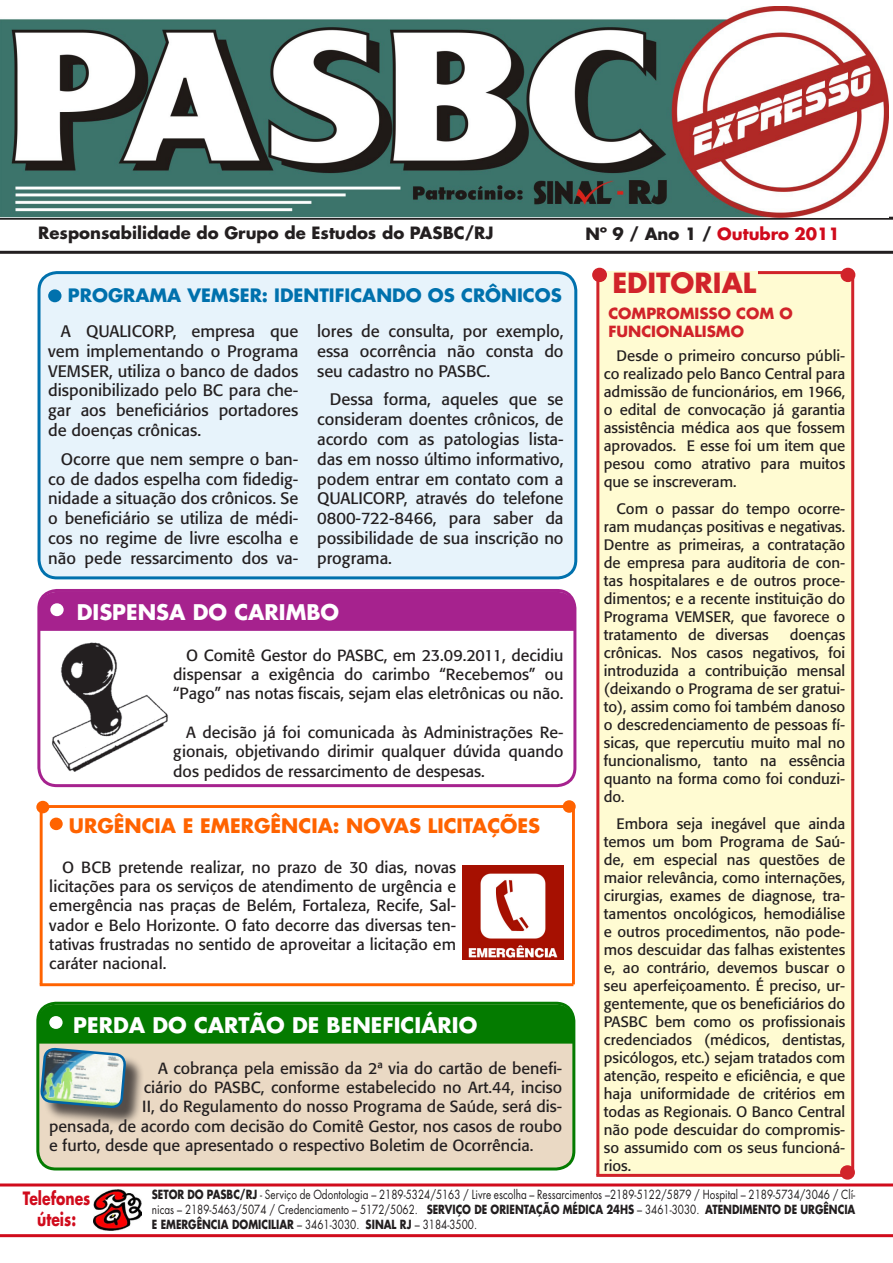
<style>
.page{position:relative;width:893px;height:1263px;background:#fff}
.page>*{position:absolute;margin:0;border:0;box-sizing:border-box;transform-origin:0 0}
.t1{font:700 27px "Futura";color:#d1232a}
.t2{font:700 21px "Futura";color:#fff}
.t3{font:700 19.5px "Futura";color:#ff6300}
.t4{font:700 18px "Futura";color:#0071ad}
.t5{font:700 17.85px "Futura";color:#d00b1c;scale:.78 1}
.t6{font:16.5px/19.8px "Formata";color:#231f20;text-align:justify}
.t7{font:700 16.5px "Futura";color:#231f20}
.t8{font:700 16.5px "Futura";color:#d00b1c}
.t9{font:16.05px/19.2px "Formata";color:#231f20;text-align:justify}
.t10{font:15px/18px "Formata";color:#231f20;text-align:justify}
.t11{font:700 15px "Futura";color:#d1232a}
.t12{font:12.3px/14.7px "Futura";color:#231f20;text-align:justify;scale:.81 1}
.s1{color:#231f20}
.s2{font-weight:700}
</style>
<div class="page">
<div style="left:39px;top:273px;width:537px;height:305px;background:#e7f3fb;border-radius:18px"></div>
<div style="left:38px;top:271px;width:539px;height:308px;border:3px solid #0071ad;border-radius:18px"></div>
<svg style="left:0;top:1183px;width:893px;height:54px"></svg>
<img style="left:94px;top:1189px;width:47px;height:42px">
<div style="left:598px;top:271px;width:253px;height:906px;background:#fffbd2"></div>
<hr style="left:851px;top:278px;width:3px;height:892px;background:#d1232a">
<div style="left:841px;top:268px;width:14px;height:13px;background:#d1232a;border-radius:50%"></div>
<div style="left:841px;top:268px;width:14px;height:14px;border:2px solid #d1232a;border-radius:50%"></div>
<div style="left:593px;top:268px;width:13px;height:13px;background:#d1232a;border-radius:50%"></div>
<div style="left:592px;top:268px;width:15px;height:14px;border:2px solid #d1232a;border-radius:50%"></div>
<hr style="left:596px;top:1174px;width:251px;height:3px;background:#d1232a">
<div style="left:841px;top:1166px;width:13px;height:13px;background:#d1232a;border-radius:50%"></div>
<div style="left:840px;top:1165px;width:15px;height:14px;border:2px solid #d1232a;border-radius:50%"></div>
<hr style="left:596px;top:276px;width:3px;height:899px;background:#d1232a">
<hr style="left:758px;top:271px;width:90px;height:3px;background:#d1232a">
<svg style="left:0;top:217px;width:893px;height:37px"></svg>
<div style="left:48px;top:289px;width:14px;height:13px;background:#0071ad;border-radius:50%"></div>
<img style="left:0;top:6px;width:889px;height:212px">
<div style="left:37px;top:589px;width:539px;height:198px;border:3px solid #a6228e;border-radius:18px"></div>
<div style="left:40px;top:592px;width:534px;height:39px;background:#a6228e"></div>
<div style="left:50px;top:603px;width:14px;height:13px;background:#fff;border-radius:50%"></div>
<img style="left:52px;top:642px;width:116px;height:130px">
<div style="left:38px;top:1003px;width:536px;height:166px;background:#ead9c4;border-radius:18px"></div>
<div style="left:36px;top:1002px;width:539px;height:168px;border:3px solid #047b00;border-radius:18px"></div>
<hr style="left:40px;top:983px;width:533px;height:3px;background:#ff6300">
<hr style="left:44px;top:805px;width:525px;height:3px;background:#ff6300">
<div style="left:36px;top:801px;width:13px;height:12px;background:#ff6300;border-radius:50%"></div>
<div style="left:50px;top:817px;width:13px;height:13px;background:#ff6300;border-radius:50%"></div>
<div style="left:563px;top:800px;width:13px;height:13px;background:#ff6300;border-radius:50%"></div>
<hr style="left:40px;top:811px;width:3px;height:173px;background:#ff6300">
<hr style="left:572px;top:808px;width:3px;height:176px;background:#ff6300">
<img style="left:462px;top:865px;width:101px;height:94px">
<div style="left:43px;top:1050px;width:101px;height:76px;background:#231f20;opacity:.75"></div>
<svg style="left:39px;top:1005px;width:534px;height:104px"></svg>
<p class="t7" style="left:38px;top:222px;width:457px">Responsabilidade do Grupo de Estudos do PASBC/RJ</p>
<p class="t8" style="left:586px;top:222px;width:256px"><span class="s1">Nº 9 / Ano 1 /</span> Outubro 2011</p>
<p class="t4" style="left:68px;top:284px;width:495px">PROGRAMA VEMSER: IDENTIFICANDO OS CRÔNICOS</p>
<p class="t6" style="left:317px;top:321px;width:248px">lores de consulta, por exemplo, essa ocorrência não consta do seu cadastro no PASBC.</p>
<p class="t6" style="left:317px;top:390px;width:248px;text-indent:13px">Dessa forma, aqueles que se consideram doentes crônicos, de acordo com as patologias lista&shy;das em nosso último informativo, podem entrar em contato com a QUALICORP, através do telefone 0800-722-8466, para saber da possibilidade de sua inscrição no programa.</p>
<p class="t2" style="left:77px;top:598px;width:264px">DISPENSA DO CARIMBO</p>
<p class="t9" style="left:173px;top:646px;width:392px;text-indent:13px">O Comitê Gestor do PASBC, em 23.09.2011, decidiu dispensar a exigência do carimbo “Recebemos” ou “Pago” nas notas fiscais, sejam elas eletrônicas ou não.</p>
<p class="t9" style="left:173px;top:723px;width:392px;text-indent:13px">A decisão já foi comunicada às Administrações Re&shy;gionais, objetivando dirimir qualquer dúvida quando dos pedidos de ressarcimento de despesas.</p>
<p class="t6" style="left:48px;top:321px;width:252px;text-indent:13px">A QUALICORP, empresa que vem implementando o Programa VEMSER, utiliza o banco de dados disponibilizado pelo BC para che&shy;gar aos beneficiários portadores de doenças crônicas.</p>
<p class="t6" style="left:48px;top:449px;width:252px;text-indent:13px">Ocorre que nem sempre o ban&shy;co de dados espelha com fidedig&shy;nidade a situação dos crônicos. Se o beneficiário se utiliza de médi&shy;cos no regime de livre escolha e não pede ressarcimento dos va-</p>
<p class="t3" style="left:69px;top:813px;width:473px">URGÊNCIA E EMERGÊNCIA: NOVAS LICITAÇÕES</p>
<p class="t9" style="left:49px;top:858px;width:408px;text-indent:13px">O BCB pretende realizar, no prazo de 30 dias, novas licitações para os serviços de atendimento de urgência e emergência nas praças de Belém, Fortaleza, Recife, Sal&shy;vador e Belo Horizonte. O fato decorre das diversas ten&shy;tativas frustradas no sentido de aproveitar a licitação em caráter nacional.</p>
<p class="t2" style="left:73px;top:1011px;width:406px">PERDA DO CARTÃO DE BENEFICIÁRIO</p>
<p class="t9" style="left:158px;top:1058px;width:406px">A cobrança pela emissão da 2ª via do cartão de benefi-</p>
<p class="t9" style="left:144px;top:1078px;width:420px">ciário do PASBC, conforme estabelecido no Art.44, inciso</p>
<p class="t9" style="left:142px;top:1097px;width:422px">II, do Regulamento do nosso Programa de Saúde, será dis-</p>
<p class="t9" style="left:49px;top:1116px;width:515px">pensada, de acordo com decisão do Comitê Gestor, nos casos de roubo</p>
<p class="t9" style="left:49px;top:1135px;width:486px">e furto, desde que apresentado o respectivo Boletim de Ocorrência.</p>
<p class="t1" style="left:612px;top:265px;width:145px">EDITORIAL</p>
<p class="t11" style="left:608px;top:304px;width:186px">COMPROMISSO COM O</p>
<p class="t11" style="left:608px;top:322px;width:137px">FUNCIONALISMO</p>
<p class="t10" style="left:604px;top:347px;width:243px;text-indent:13px">Desde o primeiro concurso públi&shy;co realizado pelo Banco Central para admissão de funcionários, em 1966, o edital de convocação já garantia assistência médica aos que fossem aprovados. E esse foi um item que pesou como atrativo para muitos que se inscreveram.</p>
<p class="t10" style="left:604px;top:500px;width:243px;text-indent:13px">Com o passar do tempo ocorre&shy;ram mudanças positivas e negativas.<br>Dentre as primeiras, a contratação de empresa para auditoria de con&shy;tas hospitalares e de outros proce&shy;dimentos; e a recente instituição do Programa VEMSER, que favorece o tratamento de diversas</p>
<p class="t10" style="left:604px;top:626px;width:243px;text-indent:186px">doenças crônicas. Nos casos negativos, foi introduzida a contribuição mensal (deixando o Programa de ser gratui&shy;to), assim como foi também danoso o descredenciamento de pessoas fí&shy;sicas, que repercutiu muito mal no funcionalismo, tanto na essência quanto na forma como foi conduzi&shy;do.</p>
<p class="t10" style="left:604px;top:815px;width:243px;text-indent:13px">Embora seja inegável que ainda temos um bom Programa de Saú&shy;de, em especial nas questões de maior relevância, como internações, cirurgias, exames de diagnose, tra&shy;tamentos oncológicos, hemodiálise e outros procedimentos, não pode&shy;mos descuidar das falhas existentes e, ao contrário, devemos buscar o seu aperfeiçoamento. É preciso, ur&shy;gentemente, que os beneficiários do PASBC bem como os profissionais credenciados (médicos, dentistas, psicólogos, etc.) sejam tratados com atenção, respeito e eficiência, e que haja uniformidade de critérios em todas as Regionais. O Banco Central não pode descuidar do compromis&shy;so assumido com os seus funcioná&shy;rios.</p>
<p class="t5" style="left:23px;top:1186px;width:88px">Telefones</p>
<p class="t5" style="left:37px;top:1208px;width:52px">úteis:</p>
<p class="t12" style="left:152px;top:1188px;width:870px"><span class="s2">SETOR DO PASBC/RJ</span> - Serviço de Odontologia – 2189-5324/5163 / Livre escolha – Ressarcimentos –2189-5122/5879 / Hospital – 2189-5734/3046 / Clí&shy;nicas – 2189-5463/5074 / Credenciamento – 5172/5062. <span class="s2">SERVIÇO DE ORIENTAÇÃO MÉDICA 24HS</span> – 3461-3030. <span class="s2">ATENDIMENTO DE URGÊNCIA E EMERGÊNCIA DOMICILIAR</span> – 3461-3030. <span class="s2">SINAL RJ</span> – 3184-3500.</p>
</div>
